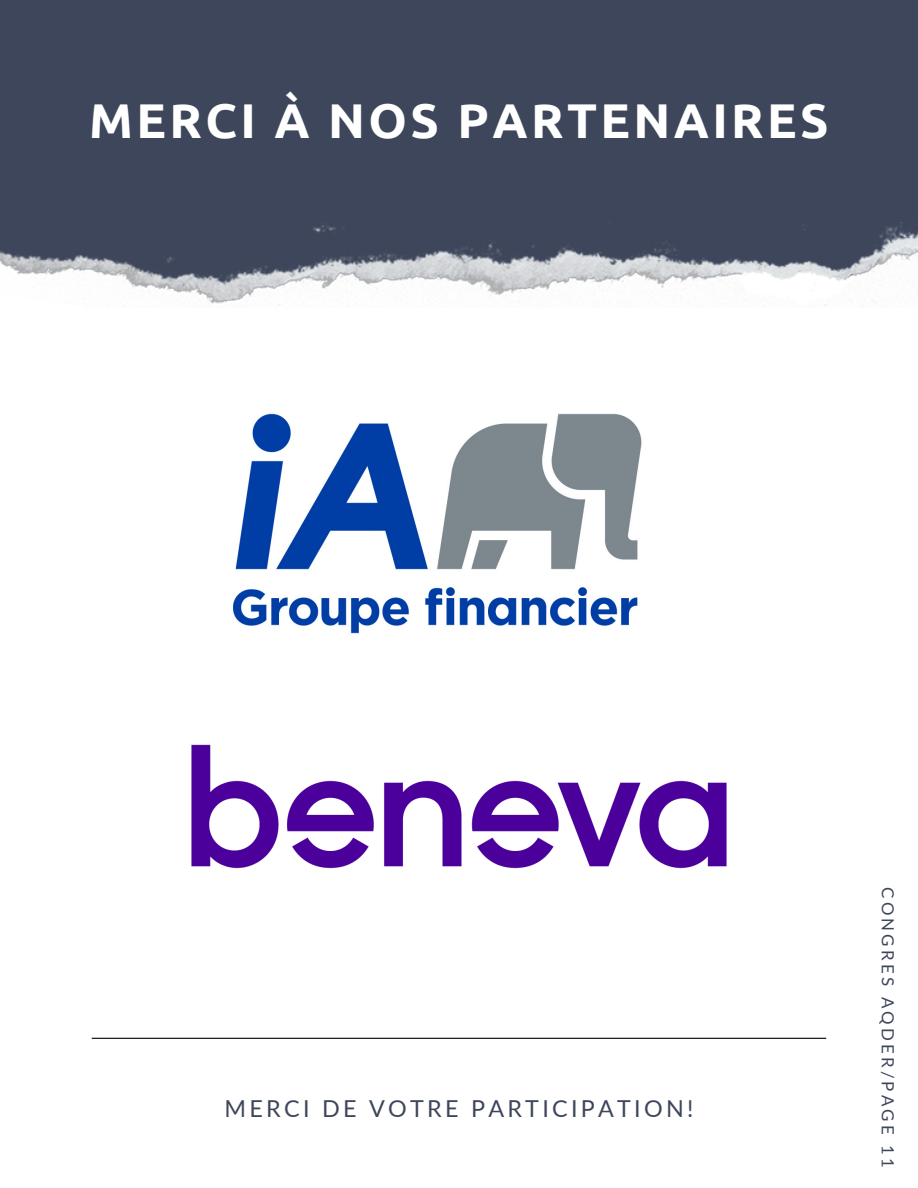
<style>
.page{position:relative;width:918px;height:1188px;background:#fff}
.page>*{position:absolute;margin:0;border:0;box-sizing:border-box;transform-origin:0 0}
.t1{font:700 48.9px "Ubuntu";letter-spacing:.07em;color:#fff}
.t2{font:23.4px "Lato";letter-spacing:.14em;color:#3d465a}
.t3{font:16.8px "Lato";letter-spacing:.19em;color:#3d465a}
</style>
<div class="page">
<div style="left:0;top:0;width:918px;height:295px;background:#3d465a"></div>
<img style="left:0;top:222px;width:918px;height:85px">
<hr style="left:92px;top:1038px;width:734px;height:1px;background:#000">
<img style="left:233px;top:413px;width:409px;height:221px">
<img style="left:191px;top:744px;width:536px;height:125px">
<h1 class="t1" style="left:89px;top:92px;width:741px">MERCI À NOS PARTENAIRES</h1>
<p class="t2" style="left:225px;top:1094px;width:470px">MERCI DE VOTRE PARTICIPATION!</p>
<p class="t3" style="left:898px;top:887px;width:283px;rotate:90deg">CONGRES AQDER/PAGE 11</p>
</div>
